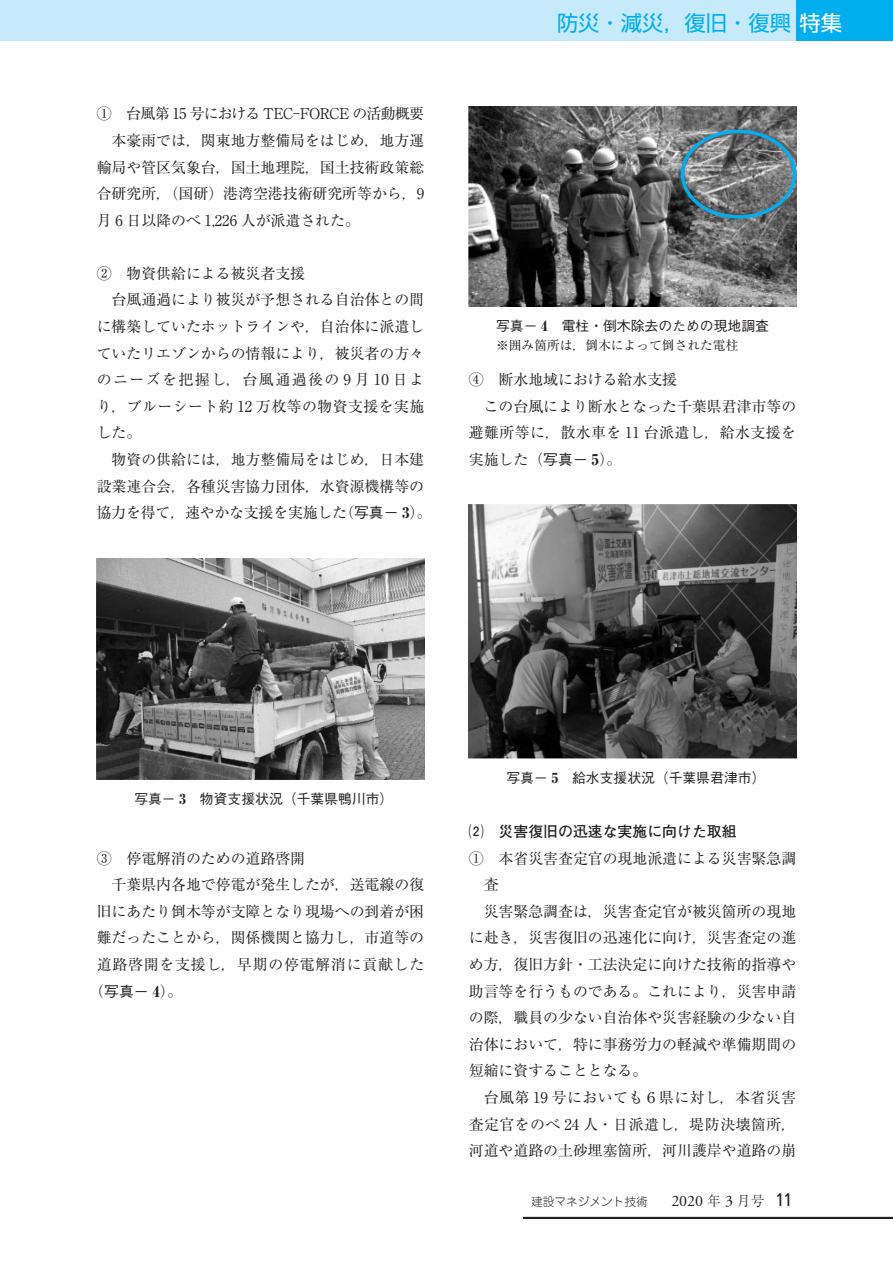
<style>
.page{position:relative;width:893px;height:1263px;background:#fff}
.page>*{position:absolute;margin:0;border:0;box-sizing:border-box;transform-origin:0 0}
.t1{font:21.3px "Shin Go Pr 6 N";color:#00aeef}
.t2{font:14.85px "Ryumin Pr 6 N";color:#231f20}
.t3{font:14.85px "Ryumin Pr 6 N";letter-spacing:.03em;color:#231f20}
.t4{font:14.85px "Ryumin Pr 6 N";letter-spacing:-.04em;color:#231f20}
.t5{font:14.85px "Ryumin Pr 6 N";letter-spacing:.1em;color:#231f20}
.t6{font:14.85px "Ryumin Pr 6 N";letter-spacing:.055em;color:#231f20}
.t7{font:700 14.85px "Futo Go B101 Pr 6 N";color:#231f20}
.t8{font:500 13.8px "Gothic BBB Pr 6 N";color:#231f20}
.t9{font:12.75px "Ryumin Pr 6 N";color:#231f20}
.t10{font:300 11.7px "Jun 101 Pro";color:#231f20}
.s1{font-family:"Gothic BBB Pr 6 N";font-weight:500}
.s2{font-weight:800}
.s3{color:#fff}
.s4{font-family:"Ryumin Pr 6 N";font-weight:800}
.s5{font-family:"Adobe Garamond Pro";font-weight:400;font-size:15.9px}
.s6{font-family:"Ryumin Pr 6 N";font-size:13.8px}
.s7{font-family:"Jun 34 Pro";font-weight:500;font-size:15.9px}
</style>
<div class="page">
<div style="left:795px;top:0;width:98px;height:40px;background:#00aeef"></div>
<div style="left:0;top:0;width:795px;height:40px;background:#c6eafa"></div>
<img style="left:97px;top:558px;width:327px;height:221px">
<img style="left:469px;top:505px;width:327px;height:253px">
<img style="left:469px;top:106px;width:327px;height:200px">
<div style="left:681px;top:130px;width:115px;height:89px;border:3px solid #00aeef;border-radius:50%"></div>
<hr style="left:523px;top:1217px;width:370px;height:2px;background:#231f20">
<p class="t4" style="left:97px;top:102px;width:329px">①　台風第 15 号における TEC-FORCE の活動概要</p>
<p class="t2" style="left:112px;top:129px;width:314px">本豪雨では，関東地方整備局をはじめ，地方運</p>
<p class="t2" style="left:97px;top:155px;width:329px">輸局や管区気象台，国土地理院，国土技術政策総</p>
<p class="t2" style="left:97px;top:182px;width:329px">合研究所，（国研）港湾空港技術研究所等から，9</p>
<p class="t2" style="left:97px;top:208px;width:265px">月 6 日以降のべ 1,226 人が派遣された。</p>
<p class="t2" style="left:97px;top:262px;width:210px">②　物資供給による被災者支援</p>
<p class="t2" style="left:112px;top:288px;width:314px">台風通過により被災が予想される自治体との間</p>
<p class="t2" style="left:97px;top:315px;width:329px">に構築していたホットラインや，自治体に派遣し</p>
<p class="t2" style="left:97px;top:341px;width:329px">ていたリエゾンからの情報により，被災者の方々</p>
<p class="t5" style="left:97px;top:368px;width:329px">のニーズを把握し，台風通過後の 9 月 10 日よ</p>
<p class="t3" style="left:97px;top:395px;width:329px">り，ブルーシート約 12 万枚等の物資支援を実施</p>
<p class="t2" style="left:97px;top:421px;width:46px">した。</p>
<p class="t2" style="left:112px;top:448px;width:314px">物資の供給には，地方整備局をはじめ，日本建</p>
<p class="t2" style="left:97px;top:474px;width:329px">設業連合会，各種災害協力団体，水資源機構等の</p>
<p class="t2" style="left:97px;top:501px;width:336px">協力を得て，速やかな支援を実施した（<span class="s1">写真－</span> <span class="s2">3</span>）。</p>
<h1 class="t1" style="left:557px;top:6px;width:286px">防災・減災，復旧・復興<span class="s3">特集</span></h1>
<p class="t8" style="left:496px;top:315px;width:274px">写真－ <span class="s4">4</span>　電柱・倒木除去のための現地調査</p>
<p class="t9" style="left:496px;top:336px;width:244px">※囲み箇所は，倒木によって倒された電柱</p>
<p class="t2" style="left:469px;top:368px;width:210px">④　断水地域における給水支援</p>
<p class="t2" style="left:484px;top:395px;width:314px">この台風により断水となった千葉県君津市等の</p>
<p class="t3" style="left:469px;top:421px;width:329px">避難所等に，散水車を 11 台派遣し，給水支援を</p>
<p class="t2" style="left:469px;top:448px;width:154px">実施した（<span class="s1">写真－</span> <span class="s2">5</span>）。</p>
<p class="t8" style="left:134px;top:788px;width:261px">写真－ <span class="s4">3</span>　物資支援状況（千葉県鴨川市）</p>
<p class="t2" style="left:97px;top:846px;width:210px">③　停電解消のための道路啓開</p>
<p class="t2" style="left:112px;top:873px;width:314px">千葉県内各地で停電が発生したが，送電線の復</p>
<p class="t2" style="left:97px;top:899px;width:329px">旧にあたり倒木等が支障となり現場への到着が困</p>
<p class="t2" style="left:97px;top:926px;width:329px">難だったことから，関係機関と協力し，市道等の</p>
<p class="t6" style="left:97px;top:953px;width:329px">道路啓開を支援し，早期の停電解消に貢献した</p>
<p class="t2" style="left:89px;top:979px;width:95px">（<span class="s1">写真－</span> <span class="s2">4</span>）。</p>
<p class="t8" style="left:506px;top:767px;width:261px">写真－ <span class="s4">5</span>　給水支援状況（千葉県君津市）</p>
<p class="t7" style="left:469px;top:820px;width:269px">⑵　災害復旧の迅速な実施に向けた取組</p>
<p class="t2" style="left:469px;top:846px;width:329px">①　本省災害査定官の現地派遣による災害緊急調</p>
<p class="t2" style="left:484px;top:873px;width:16px">査</p>
<p class="t2" style="left:484px;top:900px;width:314px">災害緊急調査は，災害査定官が被災箇所の現地</p>
<p class="t2" style="left:469px;top:926px;width:329px">に赴き，災害復旧の迅速化に向け，災害査定の進</p>
<p class="t2" style="left:469px;top:953px;width:329px">め方，復旧方針・工法決定に向けた技術的指導や</p>
<p class="t2" style="left:469px;top:979px;width:329px">助言等を行うものである。これにより，災害申請</p>
<p class="t2" style="left:469px;top:1006px;width:329px">の際，職員の少ない自治体や災害経験の少ない自</p>
<p class="t2" style="left:469px;top:1032px;width:329px">治体において，特に事務労力の軽減や準備期間の</p>
<p class="t2" style="left:469px;top:1059px;width:180px">短縮に資することとなる。</p>
<p class="t3" style="left:484px;top:1086px;width:314px">台風第 19 号においても６県に対し，本省災害</p>
<p class="t3" style="left:469px;top:1112px;width:329px">査定官をのべ 24 人・日派遣し，堤防決壊箇所，</p>
<p class="t2" style="left:469px;top:1139px;width:329px">河道や道路の土砂埋塞箇所，河川護岸や道路の崩</p>
<p class="t10" style="left:531px;top:1192px;width:262px">建設マネジメント技術　　<span class="s5">2020</span> <span class="s6">年</span> <span class="s5">3</span> <span class="s6">月号</span> <span class="s7">11</span></p>
</div>
